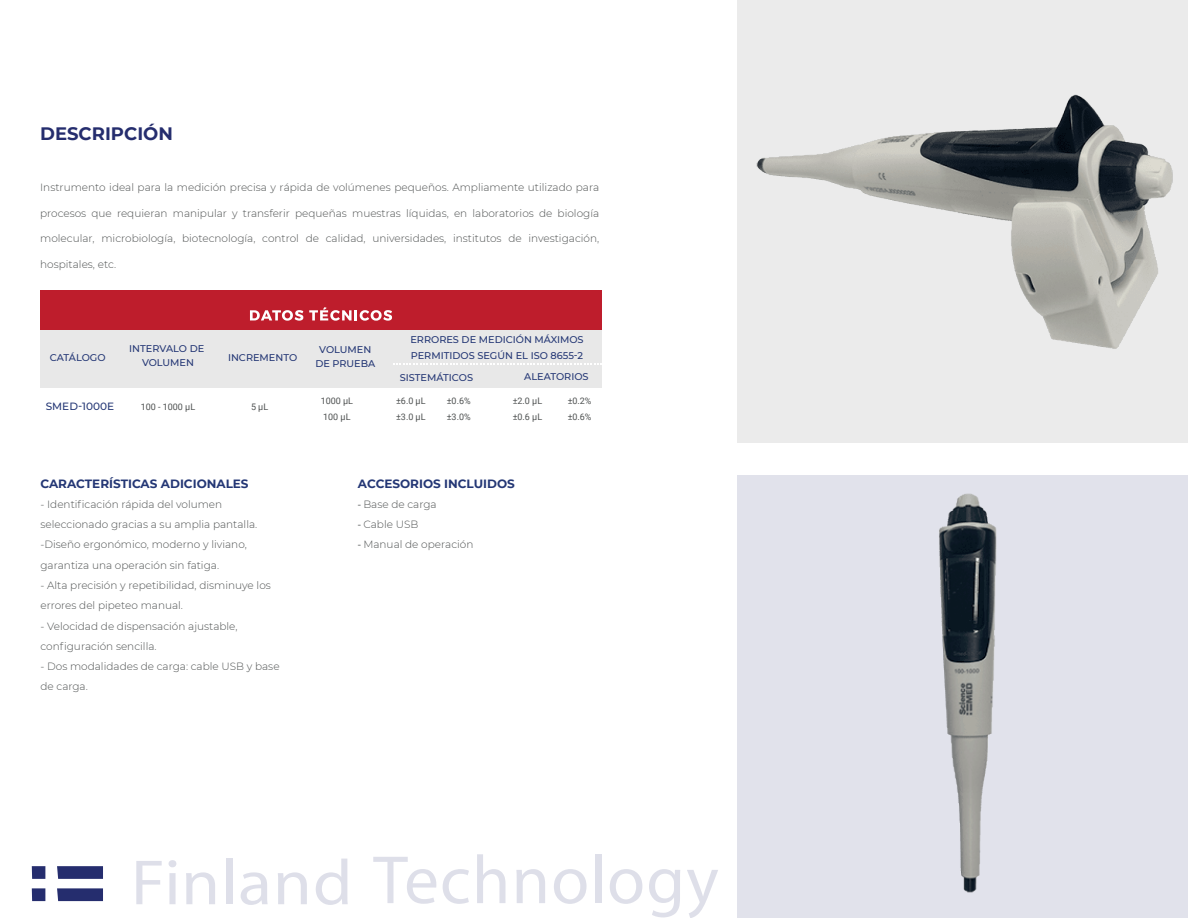
<style>
.page{position:relative;width:1188px;height:918px;background:#fff}
.page>*{position:absolute;margin:0;border:0;box-sizing:border-box;transform-origin:0 0}
.t1{font:700 18px "Montserrat";color:#252d6e}
.t2{font:700 12px "Montserrat";color:#243775}
.t3{font:300 10.5px/20.2px "Montserrat";color:#4f5252}
.t4{font:500 10.5px "Montserrat";color:#243775}
.t5{font:500 9.75px/13.5px "Montserrat";color:#243775;text-align:center}
.t6{font:9px/16.6px "Roboto";color:#4f5252}
.s1{font-family:"Myriad Pro";font-weight:400}
</style>
<div class="page">
<div style="left:391px;top:330px;width:211px;height:58px;background:#e8e8e8"></div>
<div style="left:738px;top:0;width:450px;height:443px;background:#ebebeb"></div>
<div style="left:738px;top:475px;width:450px;height:443px;background:#e1e2eb"></div>
<div style="left:32px;top:866px;width:13px;height:13px;background:#252d6e"></div>
<svg style="left:57px;top:866px;width:46px;height:13px"></svg>
<svg style="left:57px;top:888px;width:46px;height:13px"></svg>
<div style="left:32px;top:888px;width:13px;height:13px;background:#252d6e"></div>
<svg style="left:136px;top:861px;width:26px;height:43px"></svg>
<svg style="left:169px;top:860px;width:7px;height:44px"></svg>
<svg style="left:186px;top:872px;width:29px;height:32px"></svg>
<div style="left:226px;top:859px;width:7px;height:45px;background:#dedfe9"></div>
<svg style="left:241px;top:872px;width:27px;height:33px"></svg>
<svg style="left:278px;top:872px;width:29px;height:32px"></svg>
<svg style="left:316px;top:859px;width:32px;height:46px"></svg>
<svg style="left:373px;top:857px;width:63px;height:47px"></svg>
<svg style="left:443px;top:869px;width:26px;height:35px"></svg>
<svg style="left:477px;top:854px;width:29px;height:49px"></svg>
<svg style="left:516px;top:869px;width:29px;height:34px"></svg>
<svg style="left:554px;top:869px;width:33px;height:35px"></svg>
<div style="left:595px;top:854px;width:7px;height:49px;background:#dedfe9"></div>
<svg style="left:610px;top:869px;width:32px;height:35px"></svg>
<svg style="left:649px;top:869px;width:31px;height:48px"></svg>
<svg style="left:687px;top:870px;width:31px;height:48px"></svg>
<div style="left:40px;top:330px;width:351px;height:58px;background:#e8e8e8"></div>
<div style="left:40px;top:291px;width:562px;height:39px;background:#be1d2c"></div>
<svg style="left:250px;top:310px;width:53px;height:11px"></svg>
<svg style="left:309px;top:307px;width:83px;height:14px"></svg>
<svg style="left:393px;top:364px;width:209px;height:1px"></svg>
<img style="left:756px;top:94px;width:417px;height:255px">
<img style="left:939px;top:493px;width:58px;height:400px">
<h1 class="t1" style="left:40px;top:121px;width:134px">DESCRIPCIÓN</h1>
<p class="t3" style="left:40px;top:177px;width:561px">Instrumento ideal para la medición precisa y rápida de volúmenes pequeños. Ampliamente utilizado para</p>
<p class="t3" style="left:40px;top:203px;width:561px">procesos que requieran manipular y transferir pequeñas muestras líquidas, en laboratorios de biología</p>
<p class="t3" style="left:40px;top:228px;width:561px">molecular, microbiología, biotecnología, control de calidad, universidades, institutos de investigación,</p>
<p class="t3" style="left:40px;top:254px;width:77px">hospitales, etc.</p>
<p class="t5" style="left:50px;top:351px;width:57px">CATÁLOGO</p>
<p class="t5" style="left:129px;top:342px;width:77px">INTERVALO DE<br>VOLUMEN</p>
<p class="t5" style="left:410px;top:332px;width:175px">ERRORES DE MEDICIÓN MÁXIMOS</p>
<p class="t5" style="left:315px;top:343px;width:62px">VOLUMEN<br>DE PRUEBA</p>
<p class="t5" style="left:228px;top:351px;width:71px">INCREMENTO</p>
<p class="t5" style="left:400px;top:345px;width:185px;line-height:21.3px;text-align:left;text-indent:11px">PERMITIDOS SEGÚN EL ISO 8655-2<br>SISTEMÁTICOS</p>
<p class="t5" style="left:524px;top:370px;width:66px">ALEATORIOS</p>
<p class="t4" style="left:46px;top:399px;width:70px">SMED-1000E</p>
<p class="t6" style="left:141px;top:398px;width:56px">100 - 1000 μL</p>
<p class="t6" style="left:251px;top:398px;width:19px">5 μL</p>
<p class="t6" style="left:321px;top:392px;width:34px">1000 μL<br>100 μL</p>
<p class="t6" style="left:396px;top:392px;width:31px">±6.0 μL ±3.0 μL</p>
<p class="t6" style="left:447px;top:392px;width:25px">±0.6% ±3.0%</p>
<p class="t6" style="left:513px;top:392px;width:31px">±2.0 μL ±0.6 μL</p>
<p class="t6" style="left:568px;top:392px;width:25px">±0.2% ±0.6%</p>
<p class="t2" style="left:40px;top:475px;width:210px">CARACTERÍSTICAS ADICIONALES</p>
<p class="t3" style="left:40px;top:494px;width:218px">- Identificación rápida del volumen seleccionado gracias a su amplia pantalla. -Diseño ergonómico, moderno y liviano, garantiza una operación sin fatiga.</p>
<p class="t3" style="left:40px;top:575px;width:232px">- Alta precisión y repetibilidad, disminuye los errores del pipeteo manual.</p>
<p class="t3" style="left:40px;top:615px;width:199px">- Velocidad de dispensación ajustable, configuración sencilla.</p>
<p class="t3" style="left:40px;top:656px;width:241px">- Dos modalidades de carga: cable USB y base de carga.</p>
<p class="t2" style="left:358px;top:475px;width:158px">ACCESORIOS INCLUIDOS</p>
<p class="t3" style="left:358px;top:494px;width:80px"><span class="s1">-</span> Base de carga</p>
<p class="t3" style="left:358px;top:514px;width:62px"><span class="s1">-</span> Cable USB</p>
<p class="t3" style="left:358px;top:534px;width:117px"><span class="s1">-</span> Manual de operación</p>
</div>
